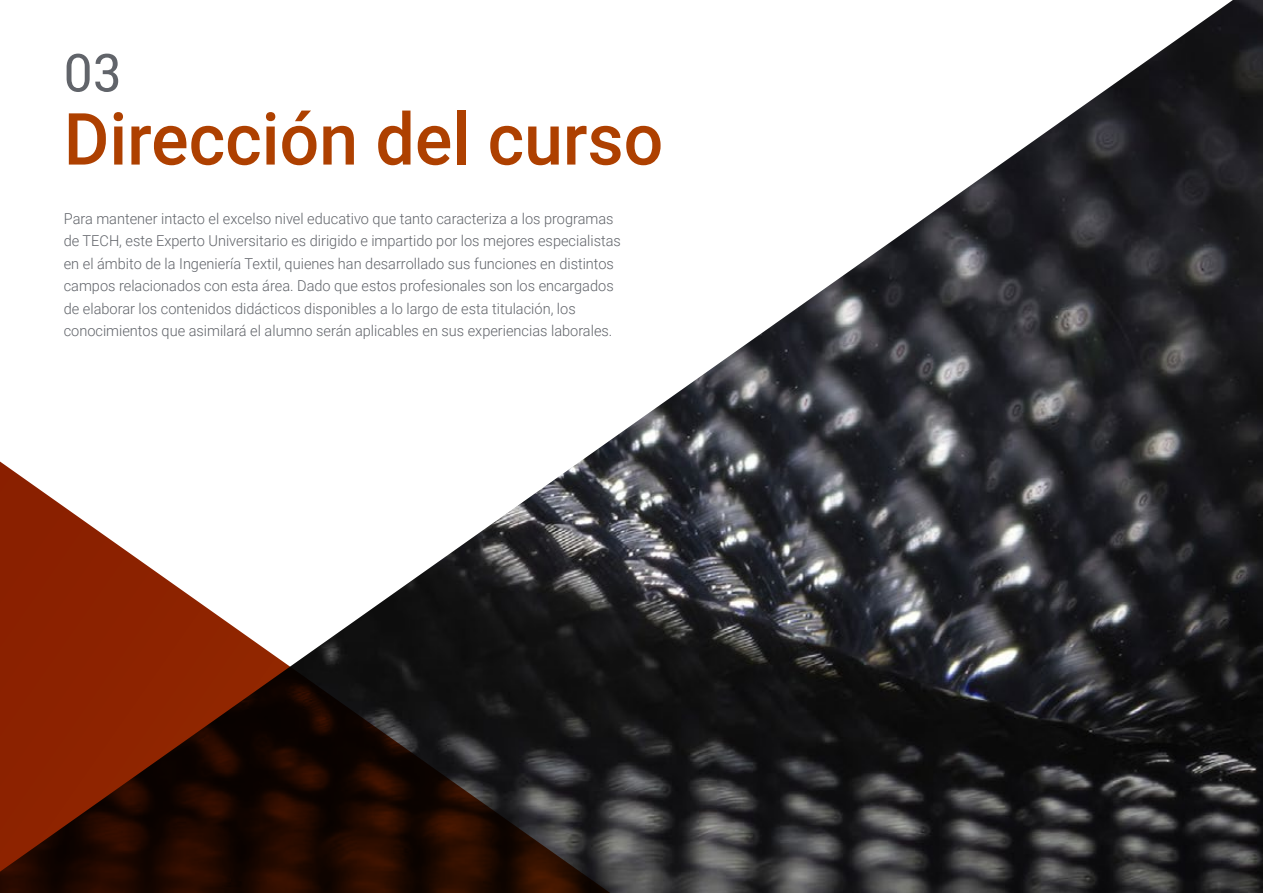
<style>
.page{position:relative;width:1263px;height:893px;background:#fff}
.page>*{position:absolute;margin:0;border:0;box-sizing:border-box;transform-origin:0 0}
.t1{font:500 72px "Roboto";color:#ae4000}
.t2{font:52.5px "Roboto";color:#61646a}
.t3{font:300 15px/22.5px "Roboto";color:#61646a}
</style>
<div class="page">
<img style="left:602px;top:0;width:661px;height:893px">
<svg style="left:0;top:446px;width:640px;height:447px"></svg>
<h2 class="t2" style="left:64px;top:36px;width:59px">03</h2>
<h1 class="t1" style="left:64px;top:89px;width:601px">Dirección del curso</h1>
<p class="t3" style="left:64px;top:207px;width:559px">Para mantener intacto el excelso nivel educativo que tanto caracteriza a los programas de TECH, este Experto Universitario es dirigido e impartido por los mejores especialistas en el ámbito de la Ingeniería Textil, quienes han desarrollado sus funciones en distintos campos relacionados con esta área. Dado que estos profesionales son los encargados de elaborar los contenidos didácticos disponibles a lo largo de esta titulación, los conocimientos que asimilará el alumno serán aplicables en sus experiencias laborales.</p>
</div>
